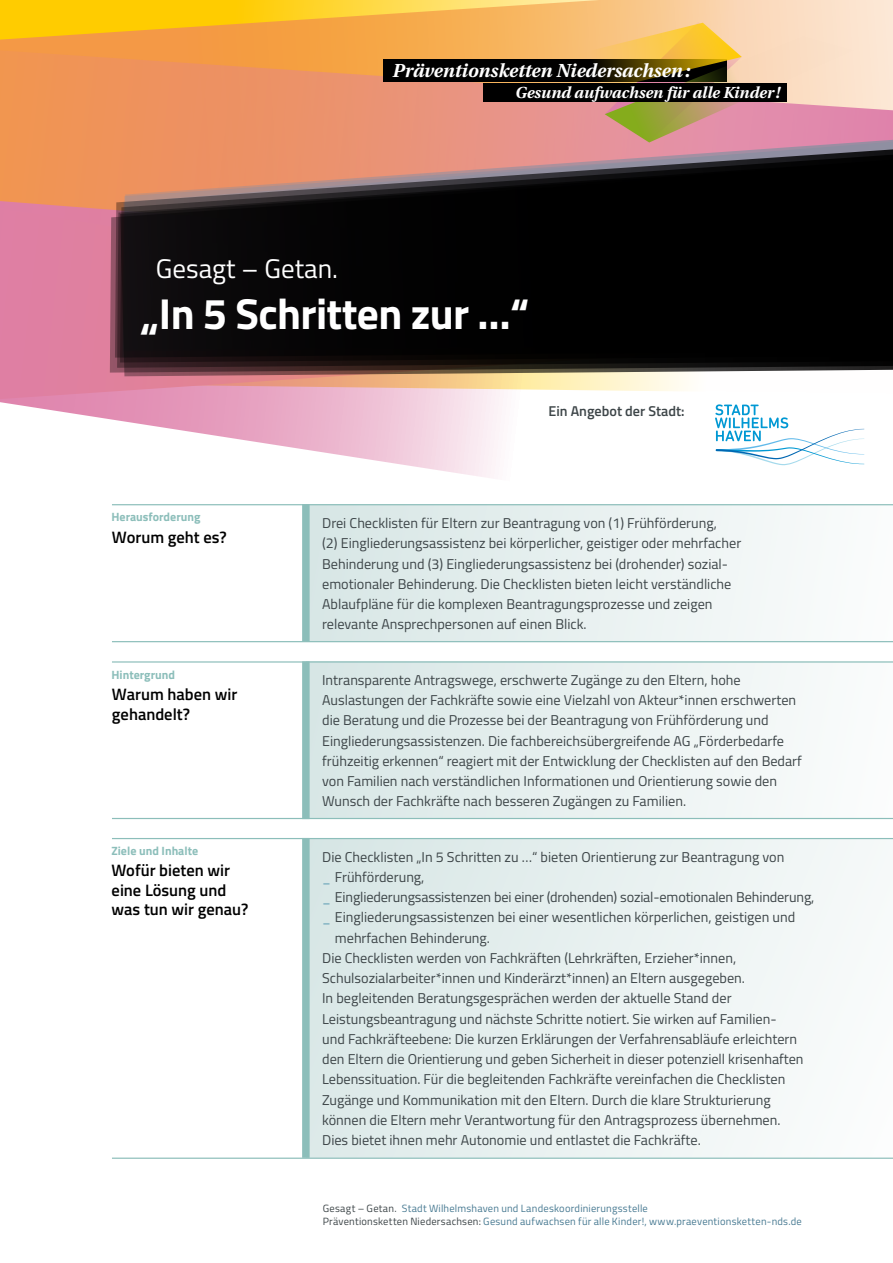
<style>
.page{position:relative;width:893px;height:1263px;background:#fff}
.page>*{position:absolute;margin:0;border:0;box-sizing:border-box;transform-origin:0 0}
.t1{font:700 43.35px "Titillium";letter-spacing:-.015em;color:#fff}
.t2{font:27px "Titillium";color:#fff}
.t3{font:italic 700 18.9px "Utopia";color:#fff}
.t4{font:600 16.5px/19.5px "Titillium";color:#000}
.t5{font:italic 700 15.9px "Utopia";color:#fff}
.t6{font:14.25px/20.2px "Titillium";color:#3d4548}
.t7{font:700 12px "Titillium";color:#8cbeba}
.t8{font:10.5px/12.6px "Titillium";letter-spacing:.02em;color:#487a92}
.s1{font-weight:700;color:#8cb9c7}
.s2{color:#3d4548}
</style>
<div class="page">
<svg style="left:0;top:0;width:893px;height:43px;background:#fac251"></svg>
<svg style="left:0;top:43px;width:893px;height:134px;background:#ef9a61"></svg>
<svg style="left:0;top:177px;width:865px;height:329px"></svg>
<div style="left:384px;top:59px;width:343px;height:23px;background:#000"></div>
<svg style="left:542px;top:22px;width:314px;height:93px;background:#cca879"></svg>
<div style="left:484px;top:84px;width:303px;height:18px;background:#000"></div>
<svg style="left:124px;top:115px;width:769px;height:5px;background:#de927b"></svg>
<svg style="left:123px;top:120px;width:770px;height:6px;background:#df927d"></svg>
<svg style="left:115px;top:126px;width:778px;height:15px;background:#e39182"></svg>
<svg style="left:110px;top:141px;width:783px;height:232px;background:#2a1d1b"></svg>
<div style="left:306px;top:838px;width:587px;height:320px;background:linear-gradient(to right,#d9e7e7,#f9fbfb)"></div>
<div style="left:302px;top:838px;width:8px;height:320px;background:#8cbeba"></div>
<hr style="left:112px;top:838px;width:781px;height:1px;background:#8cbeba">
<hr style="left:112px;top:1157px;width:781px;height:2px;background:#8cbeba">
<div style="left:306px;top:661px;width:587px;height:158px;background:linear-gradient(to right,#d7e6e5,#fbfcfc)"></div>
<div style="left:302px;top:661px;width:8px;height:158px;background:#8cbeba"></div>
<hr style="left:112px;top:661px;width:781px;height:2px;background:#8cbeba">
<hr style="left:112px;top:818px;width:781px;height:1px;background:#8cbeba">
<svg style="left:715px;top:404px;width:149px;height:61px"></svg>
<div style="left:306px;top:504px;width:587px;height:138px;background:linear-gradient(to right,#d7e6e5,#fbfcfc)"></div>
<hr style="left:112px;top:641px;width:781px;height:1px;background:#8cbeba">
<div style="left:302px;top:504px;width:8px;height:138px;background:#8cbeba"></div>
<hr style="left:112px;top:504px;width:781px;height:1px;background:#8cbeba">
<h3 class="t3" style="left:392px;top:59px;width:299px">Präventionsketten Niedersachsen:</h3>
<p class="t5" style="left:515px;top:83px;width:266px">Gesund aufwachsen für alle Kinder !</p>
<h2 class="t2" style="left:156px;top:249px;width:184px">Gesagt – Getan.</h2>
<h1 class="t1" style="left:141px;top:280px;width:389px">„In 5 Schritten zur …“</h1>
<p class="t7" style="left:111px;top:507px;width:91px">Herausforderung</p>
<p class="t6" style="left:322px;top:512px;width:421px">Drei Checklisten für Eltern zur Beantragung von (1) Frühförderung,<br>(2) Eingliederungsassistenz bei körperlicher, geistiger oder mehrfacher Behinderung und (3) Eingliederungsassistenz bei (drohender) sozial&shy;emotionaler Behinderung. Die Checklisten bieten leicht verständliche Ablaufpläne für die komplexen Beantragungsprozesse und zeigen relevante Ansprechpersonen auf einen Blick.</p>
<p class="t4" style="left:112px;top:527px;width:116px">Worum geht es?</p>
<p class="t7" style="left:111px;top:666px;width:65px">Hintergrund</p>
<p class="t4" style="left:112px;top:684px;width:127px">Warum haben wir gehandelt?</p>
<p class="t7" style="left:111px;top:842px;width:88px">Ziele und Inhalte</p>
<p class="t4" style="left:112px;top:860px;width:138px">Wofür bieten wir eine Lösung und was tun wir genau?</p>
<p class="t6" style="left:322px;top:669px;width:481px">Intransparente Antragswege, erschwerte Zugänge zu den Eltern, hohe Auslastungen der Fachkräfte sowie eine Vielzahl von Akteur*innen erschwerten die Beratung und die Prozesse bei der Beantragung von Frühförderung und Eingliederungsassistenzen. Die fachbereichsübergreifende AG „Förderbedarfe frühzeitig erkennen“ reagiert mit der Entwicklung der Checklisten auf den Bedarf von Familien nach verständlichen Informationen und Orientierung sowie den Wunsch der Fachkräfte nach besseren Zugängen zu Familien.</p>
<p class="t6" style="left:322px;top:846px;width:464px">Die Checklisten „In 5 Schritten zu …“ bieten Orientierung zur Beantragung von</p>
<p class="t6" style="left:322px;top:866px;width:104px"><span class="s1">_</span> Frühförderung,</p>
<p class="t6" style="left:322px;top:886px;width:494px"><span class="s1">_</span> Eingliederungsassistenzen bei einer (drohenden) sozial-emotionalen Behinderung,</p>
<p class="t6" style="left:322px;top:906px;width:475px"><span class="s1">_</span> Eingliederungsassistenzen bei einer wesentlichen körperlichen, geistigen und</p>
<p class="t6" style="left:335px;top:927px;width:157px">mehrfachen Behinderung.</p>
<p class="t6" style="left:322px;top:947px;width:416px">Die Checklisten werden von Fachkräften (Lehrkräften, Erzieher*innen,</p>
<p class="t6" style="left:322px;top:967px;width:424px">Schulsozialarbeiter*innen und Kinderärzt*innen) an Eltern ausgegeben.</p>
<p class="t6" style="left:322px;top:987px;width:411px">In begleitenden Beratungsgesprächen werden der aktuelle Stand der</p>
<p class="t6" style="left:322px;top:1008px;width:456px">Leistungsbeantragung und nächste Schritte notiert. Sie wirken auf Familien-</p>
<p class="t6" style="left:322px;top:1028px;width:477px">und Fachkräfteebene: Die kurzen Erklärungen der Verfahrensabläufe erleichtern</p>
<p class="t6" style="left:322px;top:1048px;width:483px">den Eltern die Orientierung und geben Sicherheit in dieser potenziell krisenhaften</p>
<p class="t6" style="left:322px;top:1068px;width:465px">Lebenssituation. Für die begleitenden Fachkräfte vereinfachen die Checklisten</p>
<p class="t6" style="left:322px;top:1089px;width:450px">Zugänge und Kommunikation mit den Eltern. Durch die klare Strukturierung</p>
<p class="t6" style="left:322px;top:1109px;width:460px">können die Eltern mehr Verantwortung für den Antragsprozess übernehmen.</p>
<p class="t6" style="left:322px;top:1129px;width:380px">Dies bietet ihnen mehr Autonomie und entlastet die Fachkräfte.</p>
<p class="t8" style="left:323px;top:1202px;width:481px"><span class="s2">Gesagt – Getan.</span> Stadt Wilhelmshaven und Landeskoordinierungsstelle<br><span class="s2">Präventionsketten Niedersachsen:</span> Gesund aufwachsen für alle Kinder!, www.praeventionsketten-nds.de</p>
</div>
